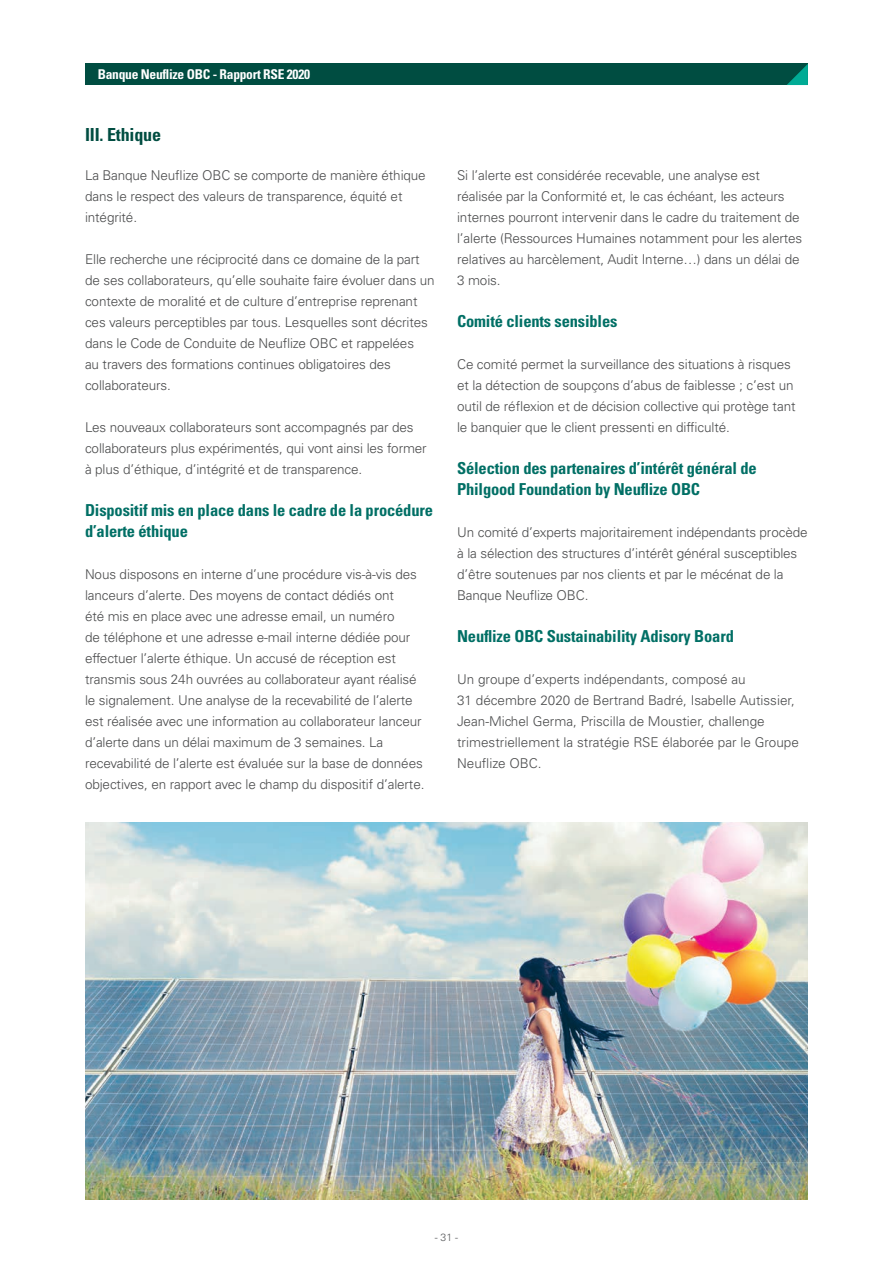
<style>
.page{position:relative;width:893px;height:1263px;background:#fff}
.page>*{position:absolute;margin:0;border:0;box-sizing:border-box;transform-origin:0 0}
.t1{font:700 condensed 18px "Univers LT Std";letter-spacing:-.01em;color:#004d41}
.t2{font:700 condensed 16.5px/21px "Univers LT Std";letter-spacing:-.01em;color:#006f65}
.t3{font:300 13.5px/21px "Univers LT Std";letter-spacing:-.01em;color:#4b4c4d}
.t4{font:700 condensed 13.5px "Univers LT Std";letter-spacing:-.02em;color:#fff}
.t5{font:300 10.5px "Univers LT Std";color:#57585a}
</style>
<div class="page">
<div style="left:85px;top:64px;width:723px;height:21px;background:#004d41"></div>
<svg style="left:787px;top:64px;width:21px;height:21px"></svg>
<img style="left:85px;top:822px;width:723px;height:377px">
<p class="t4" style="left:98px;top:66px;width:214px">Banque Neuflize OBC - Rapport RSE 2020</p>
<h1 class="t1" style="left:85px;top:123px;width:78px">III. Ethique</h1>
<p class="t3" style="left:85px;top:165px;width:342px">La Banque Neuflize OBC se comporte de manière éthique dans le respect des valeurs de transparence, équité et intégrité.</p>
<p class="t3" style="left:85px;top:249px;width:351px">Elle recherche une réciprocité dans ce domaine de la part de ses collaborateurs, qu’elle souhaite faire évoluer dans un contexte de moralité et de culture d’entreprise reprenant ces valeurs perceptibles par tous. Lesquelles sont décrites dans le Code de Conduite de Neuflize OBC et rappelées<br>au travers des formations continues obligatoires des collaborateurs.</p>
<p class="t3" style="left:85px;top:417px;width:343px">Les nouveaux collaborateurs sont accompagnés par des collaborateurs plus expérimentés, qui vont ainsi les former à plus d’éthique, d’intégrité et de transparence.</p>
<p class="t2" style="left:85px;top:499px;width:349px">Dispositif mis en place dans le cadre de la procédure d’alerte éthique</p>
<p class="t3" style="left:85px;top:564px;width:341px">Nous disposons en interne d’une procédure vis-à-vis des lanceurs d’alerte. Des moyens de contact dédiés ont<br>été mis en place avec une adresse email, un numéro<br>de téléphone et une adresse e-mail interne dédiée pour effectuer l’alerte éthique. Un accusé de réception est transmis sous 24h ouvrées au collaborateur ayant réalisé le signalement. Une analyse de la recevabilité de l’alerte est réalisée avec une information au collaborateur lanceur d’alerte dans un délai maximum de 3 semaines. La recevabilité de l’alerte est évaluée sur la base de données objectives, en rapport avec le champ du dispositif d’alerte.</p>
<p class="t3" style="left:457px;top:165px;width:347px">Si l’alerte est considérée recevable, une analyse est réalisée par la Conformité et, le cas échéant, les acteurs internes pourront intervenir dans le cadre du traitement de l’alerte (Ressources Humaines notamment pour les alertes relatives au harcèlement, Audit Interne…) dans un délai de 3 mois.</p>
<p class="t2" style="left:457px;top:310px;width:162px">Comité clients sensibles</p>
<p class="t3" style="left:457px;top:354px;width:340px">Ce comité permet la surveillance des situations à risques et la détection de soupçons d’abus de faiblesse ; c’est un outil de réflexion et de décision collective qui protège tant le banquier que le client pressenti en difficulté.</p>
<p class="t2" style="left:457px;top:457px;width:301px">Sélection des partenaires d’intérêt général de<br>Philgood Foundation by Neuflize OBC</p>
<p class="t3" style="left:457px;top:522px;width:352px">Un comité d’experts majoritairement indépendants procède à la sélection des structures d’intérêt général susceptibles d’être soutenues par nos clients et par le mécénat de la Banque Neuflize OBC.</p>
<p class="t2" style="left:457px;top:625px;width:278px">Neuflize OBC Sustainability Adisory Board</p>
<p class="t3" style="left:457px;top:669px;width:343px">Un groupe d’experts indépendants, composé au<br>31 décembre 2020 de Bertrand Badré, Isabelle Autissier, Jean-Michel Germa, Priscilla de Moustier, challenge trimestriellement la stratégie RSE élaborée par le Groupe Neuflize OBC.</p>
<p class="t5" style="left:435px;top:1231px;width:25px">- 31 -</p>
</div>
